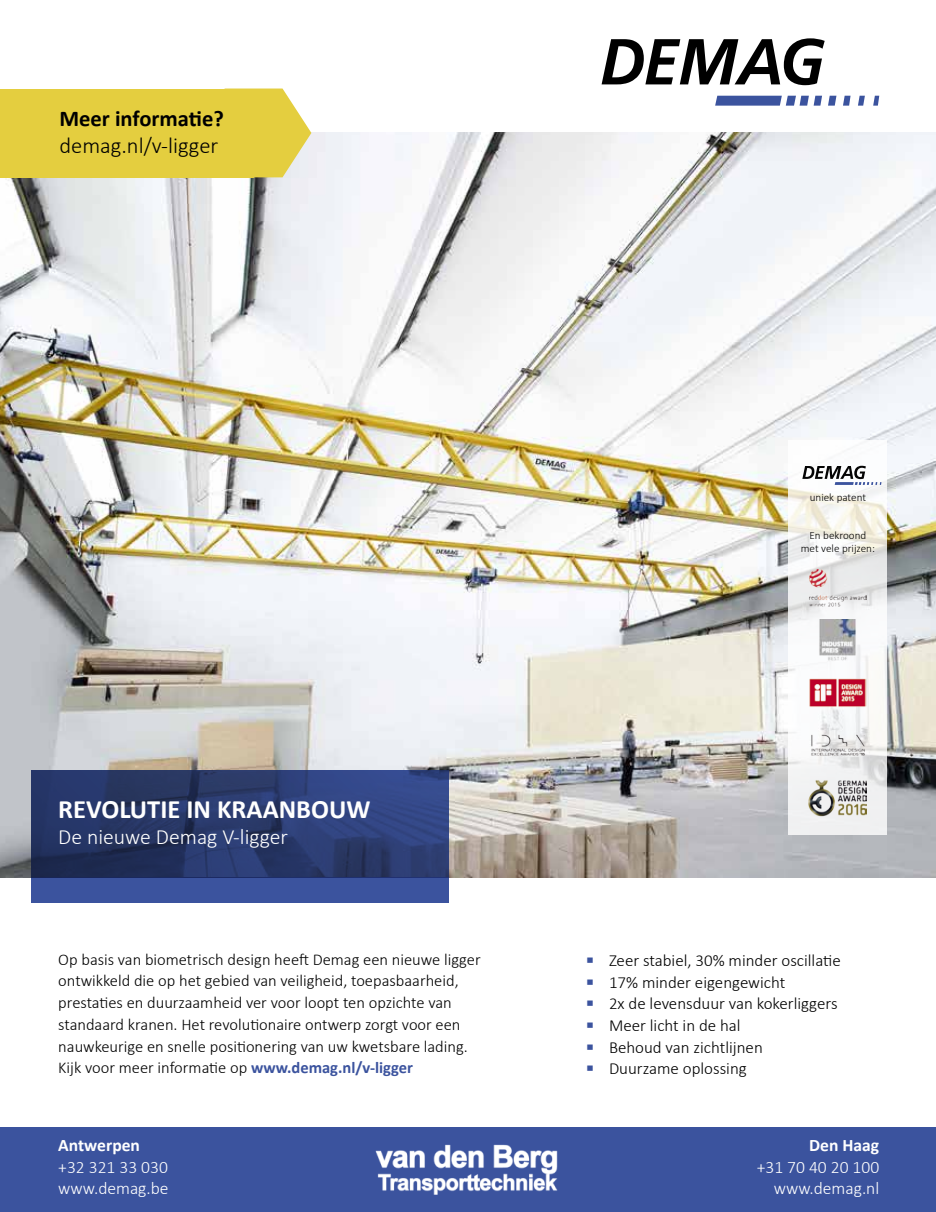
<style>
.page{position:relative;width:936px;height:1212px;background:#fff}
.page>*{position:absolute;margin:0;border:0;box-sizing:border-box;transform-origin:0 0}
.t1{font:700 26.55px "Calibri";color:#fff}
.t2{font:300 22.5px "Calibri";color:#000}
.t3{font:700 22.5px "Calibri";color:#000}
.t4{font:300 21.75px "Calibri";color:#fff}
.t5{font:300 17.55px/21px "Calibri";color:#fff}
.t6{font:700 17.55px "Calibri";color:#fff}
.t7{font:300 16.95px/21.8px "Calibri";color:#000}
.t8{font:300 16.5px/21.8px "Calibri";color:#000}
.t9{font:300 11.1px/13.4px "Calibri";color:#000;text-align:center}
.s1{font-weight:700;color:#3b539e}
.s2{font-family:"Microsoft New Tai Lue";font-weight:400;color:#3b539e}
</style>
<div class="page">
<img style="left:0;top:133px;width:935px;height:745px">
<div style="left:32px;top:878px;width:416px;height:25px;background:#3b539e"></div>
<svg style="left:32px;top:771px;width:416px;height:107px;background:#293a6d"></svg>
<div style="left:0;top:1128px;width:935px;height:84px;background:#3b539e"></div>
<svg style="left:253px;top:89px;width:58px;height:88px;background:#e8d76b"></svg>
<div style="left:0;top:89px;width:253px;height:88px;background:#e4ce3f"></div>
<img style="left:375px;top:1144px;width:183px;height:51px">
<svg style="left:601px;top:38px;width:223px;height:47px"></svg>
<svg style="left:843px;top:96px;width:7px;height:10px"></svg>
<svg style="left:828px;top:96px;width:8px;height:10px"></svg>
<svg style="left:715px;top:96px;width:107px;height:10px"></svg>
<svg style="left:858px;top:96px;width:6px;height:10px"></svg>
<svg style="left:873px;top:96px;width:6px;height:10px"></svg>
<svg style="left:788px;top:440px;width:98px;height:395px;fill:#f8f7f5"></svg>
<img style="left:808px;top:777px;width:58px;height:41px">
<img style="left:808px;top:724px;width:58px;height:42px">
<img style="left:808px;top:672px;width:58px;height:41px">
<img style="left:808px;top:619px;width:58px;height:42px">
<img style="left:808px;top:567px;width:58px;height:41px">
<svg style="left:802px;top:466px;width:79px;height:19px"></svg>
<h2 class="t3" style="left:59px;top:104px;width:166px">Meer informatie?</h2>
<h2 class="t2" style="left:59px;top:131px;width:160px">demag.nl/v-ligger</h2>
<h1 class="t1" style="left:58px;top:792px;width:314px">REVOLUTIE IN KRAANBOUW</h1>
<h3 class="t4" style="left:58px;top:823px;width:231px">De nieuwe Demag V-ligger</h3>
<p class="t8" style="left:58px;top:948px;width:424px">Op basis van biometrisch design heeft Demag een nieuwe ligger ontwikkeld die op het gebied van veiligheid, toepasbaarheid, prestaties en duurzaamheid ver voor loopt ten opzichte van standaard kranen. Het revolutionaire ontwerp zorgt voor een nauwkeurige en snelle positionering van uw kwetsbare lading.<br>Kijk voor meer informatie op <span class="s1">www.demag.nl/v-ligger</span></p>
<p class="t6" style="left:58px;top:1134px;width:83px">Antwerpen</p>
<p class="t5" style="left:58px;top:1156px;width:112px">+32 321 33 030 www.demag.be</p>
<p class="t9" style="left:809px;top:490px;width:58px">uniek patent</p>
<p class="t9" style="left:800px;top:528px;width:76px">En bekroond met vele prijzen:</p>
<p class="t7" style="left:583px;top:949px;width:259px"><span class="s2">◾</span> Zeer stabiel, 30% minder oscillatie <span class="s2">◾</span> 17% minder eigengewicht<br><span class="s2">◾</span> 2x de levensduur van kokerliggers <span class="s2">◾</span> Meer licht in de hal<br><span class="s2">◾</span> Behoud van zichtlijnen<br><span class="s2">◾</span> Duurzame oplossing</p>
<p class="t6" style="left:809px;top:1134px;width:72px">Den Haag</p>
<p class="t5" style="left:756px;top:1156px;width:124px;text-align:right">+31 70 40 20 100 www.demag.nl</p>
</div>
